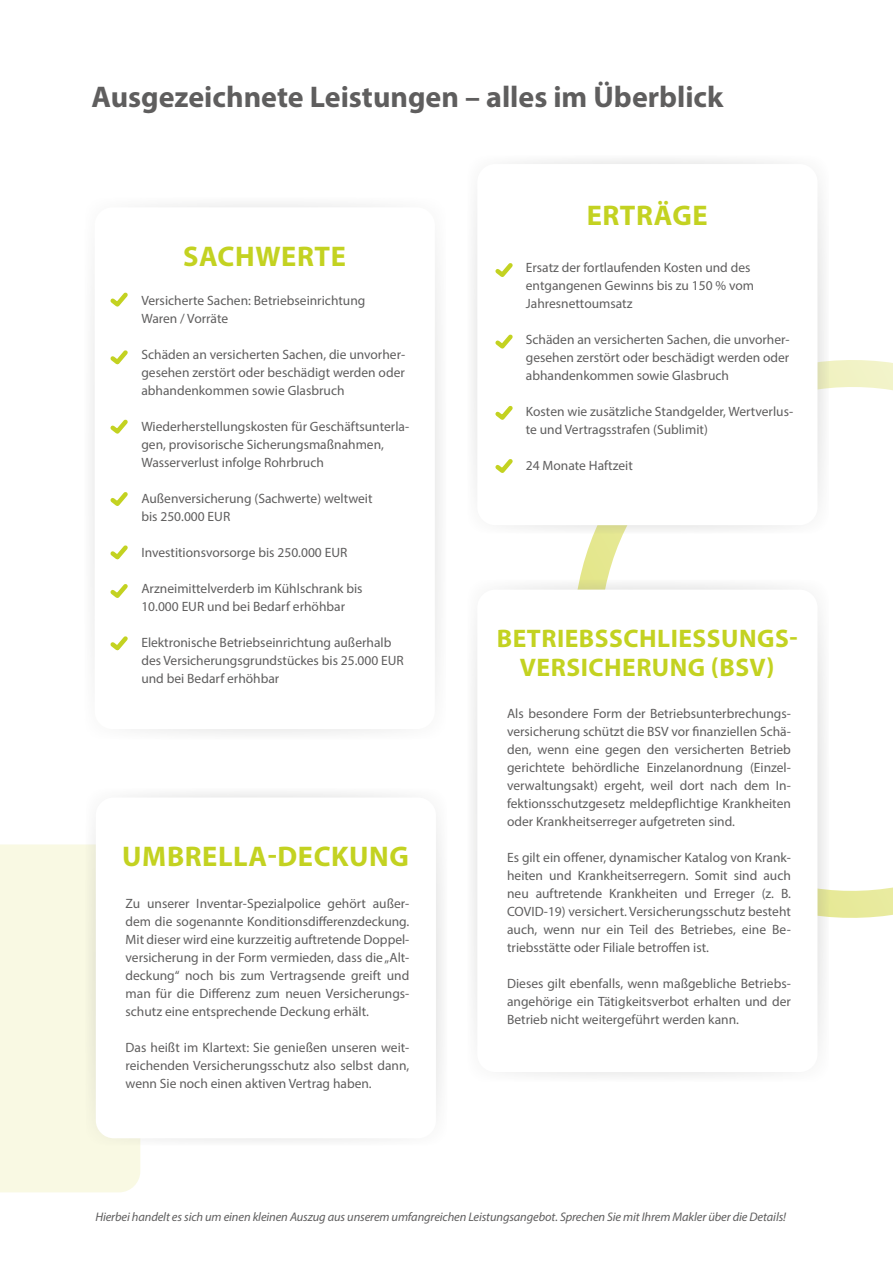
<style>
.page{position:relative;width:893px;height:1263px;background:#fff}
.page>*{position:absolute;margin:0;border:0;box-sizing:border-box;transform-origin:0 0}
.t1{font:700 30px "Myriad Pro";color:#5f5e5e}
.t2{font:700 28.5px "Myriad Pro";letter-spacing:.02em;color:#c3d221}
.t3{font:700 25.5px/30px "Myriad Pro";letter-spacing:.02em;color:#c3d221;text-align:center}
.t4{font:13.5px/18px "Myriad Pro";color:#5f5e5e}
.t5{font:italic 12.45px "Myriad Pro";letter-spacing:-.01em;color:#5f5e5e}
</style>
<div class="page">
<div style="left:0;top:844px;width:140px;height:348px;background:#f9f9e3"></div>
<svg style="left:579px;top:360px;width:314px;height:558px"></svg>
<div style="left:467px;top:155px;width:362px;height:379px;background:#f6f6f6;border-radius:18px"></div>
<div style="left:477px;top:164px;width:340px;height:361px;background:#fff;border-radius:18px"></div>
<svg style="left:495px;top:263px;width:18px;height:14px"></svg>
<svg style="left:495px;top:334px;width:18px;height:15px"></svg>
<svg style="left:495px;top:405px;width:18px;height:15px"></svg>
<svg style="left:495px;top:459px;width:18px;height:14px"></svg>
<div style="left:84px;top:197px;width:362px;height:543px;background:#f8f8f8;border-radius:18px"></div>
<div style="left:95px;top:207px;width:340px;height:522px;background:#fff;border-radius:18px"></div>
<svg style="left:110px;top:292px;width:18px;height:15px"></svg>
<svg style="left:110px;top:350px;width:18px;height:15px"></svg>
<svg style="left:110px;top:419px;width:18px;height:15px"></svg>
<svg style="left:110px;top:492px;width:18px;height:14px"></svg>
<svg style="left:110px;top:545px;width:18px;height:15px"></svg>
<svg style="left:110px;top:584px;width:18px;height:14px"></svg>
<svg style="left:110px;top:636px;width:18px;height:15px"></svg>
<div style="left:467px;top:579px;width:362px;height:504px;background:#f6f6f6;border-radius:18px"></div>
<div style="left:477px;top:590px;width:340px;height:482px;background:#fff;border-radius:18px"></div>
<svg style="left:85px;top:788px;width:363px;height:357px;fill:#f6f6f4"></svg>
<div style="left:96px;top:797px;width:340px;height:341px;background:#fff;border-radius:18px"></div>
<h1 class="t1" style="left:91px;top:78px;width:633px">Ausgezeichnete Leistungen – alles im Überblick</h1>
<h2 class="t2" style="left:183px;top:238px;width:164px">SACHWERTE</h2>
<p class="t4" style="left:141px;top:291px;width:225px">Versicherte Sachen: Betriebseinrichtung<br>Waren / Vorräte</p>
<p class="t4" style="left:141px;top:345px;width:265px;text-align:justify">Schäden an versicherten Sachen, die unvorher&shy;gesehen zerstört oder beschädigt werden oder abhandenkommen sowie Glasbruch</p>
<p class="t4" style="left:141px;top:417px;width:269px">Wiederherstellungskosten für Geschäftsunterla&shy;gen, provisorische Sicherungsmaßnahmen,<br>Wasserverlust infolge Rohrbruch</p>
<p class="t4" style="left:141px;top:489px;width:233px">Außenversicherung (Sachwerte) weltweit bis 250.000 EUR</p>
<p class="t4" style="left:141px;top:543px;width:207px">Investitionsvorsorge bis 250.000 EUR</p>
<p class="t4" style="left:141px;top:579px;width:223px">Arzneimittelverderb im Kühlschrank bis<br>10.000 EUR und bei Bedarf erhöhbar</p>
<p class="t4" style="left:141px;top:633px;width:264px">Elektronische Betriebseinrichtung außerhalb des Versicherungsgrundstückes bis 25.000 EUR und bei Bedarf erhöhbar</p>
<h2 class="t2" style="left:122px;top:837px;width:288px">UMBRELLA-DECKUNG</h2>
<p class="t4" style="left:126px;top:895px;width:285px;text-align:justify">Zu unserer Inventar-Spezialpolice gehört außer&shy;dem die sogenannte Konditionsdifferenzdeckung.<br>Mit dieser wird eine kurzzeitig auftretende Doppel&shy;versicherung in der Form vermieden, dass die „Alt&shy;deckung“ noch bis zum Vertragsende greift und man für die Differenz zum neuen Versicherungs&shy;schutz eine entsprechende Deckung erhält.</p>
<p class="t4" style="left:126px;top:1039px;width:285px;text-align:justify">Das heißt im Klartext: Sie genießen unseren weit&shy;reichenden Versicherungsschutz also selbst dann, wenn Sie noch einen aktiven Vertrag haben.</p>
<h2 class="t2" style="left:587px;top:197px;width:122px">ERTRÄGE</h2>
<p class="t4" style="left:526px;top:258px;width:230px">Ersatz der fortlaufenden Kosten und des entgangenen Gewinns bis zu 150 % vom<br>Jahresnettoumsatz</p>
<p class="t4" style="left:526px;top:330px;width:265px;text-align:justify">Schäden an versicherten Sachen, die unvorher&shy;gesehen zerstört oder beschädigt werden oder abhandenkommen sowie Glasbruch</p>
<p class="t4" style="left:526px;top:402px;width:269px">Kosten wie zusätzliche Standgelder, Wertverlus&shy;te und Vertragsstrafen (Sublimit)</p>
<p class="t4" style="left:526px;top:456px;width:108px">24 Monate Haftzeit</p>
<h3 class="t3" style="left:497px;top:622px;width:302px">BETRIEBSSCHLIESSUNGS-<br>VERSICHERUNG (BSV)</h3>
<p class="t4" style="left:507px;top:704px;width:285px;text-align:justify">Als besondere Form der Betriebsunterbrechungs&shy;versicherung schützt die BSV vor finanziellen Schä&shy;den, wenn eine gegen den versicherten Betrieb gerichtete behördliche Einzelanordnung (Einzel&shy;verwaltungsakt) ergeht, weil dort nach dem In&shy;fektionsschutzgesetz meldepflichtige Krankheiten oder Krankheitserreger aufgetreten sind.</p>
<p class="t4" style="left:507px;top:848px;width:285px;text-align:justify">Es gilt ein offener, dynamischer Katalog von Krank&shy;heiten und Krankheitserregern. Somit sind auch neu auftretende Krankheiten und Erreger (z. B.<br>COVID-19) versichert. Versicherungsschutz besteht auch, wenn nur ein Teil des Betriebes, eine Be&shy;triebsstätte oder Filiale betroffen ist.</p>
<p class="t4" style="left:507px;top:974px;width:285px;text-align:justify">Dieses gilt ebenfalls, wenn maßgebliche Betriebs&shy;angehörige ein Tätigkeitsverbot erhalten und der Betrieb nicht weitergeführt werden kann.</p>
<p class="t5" style="left:95px;top:1209px;width:692px">Hierbei handelt es sich um einen kleinen Auszug aus unserem umfangreichen Leistungsangebot. Sprechen Sie mit Ihrem Makler über die Details!</p>
</div>
